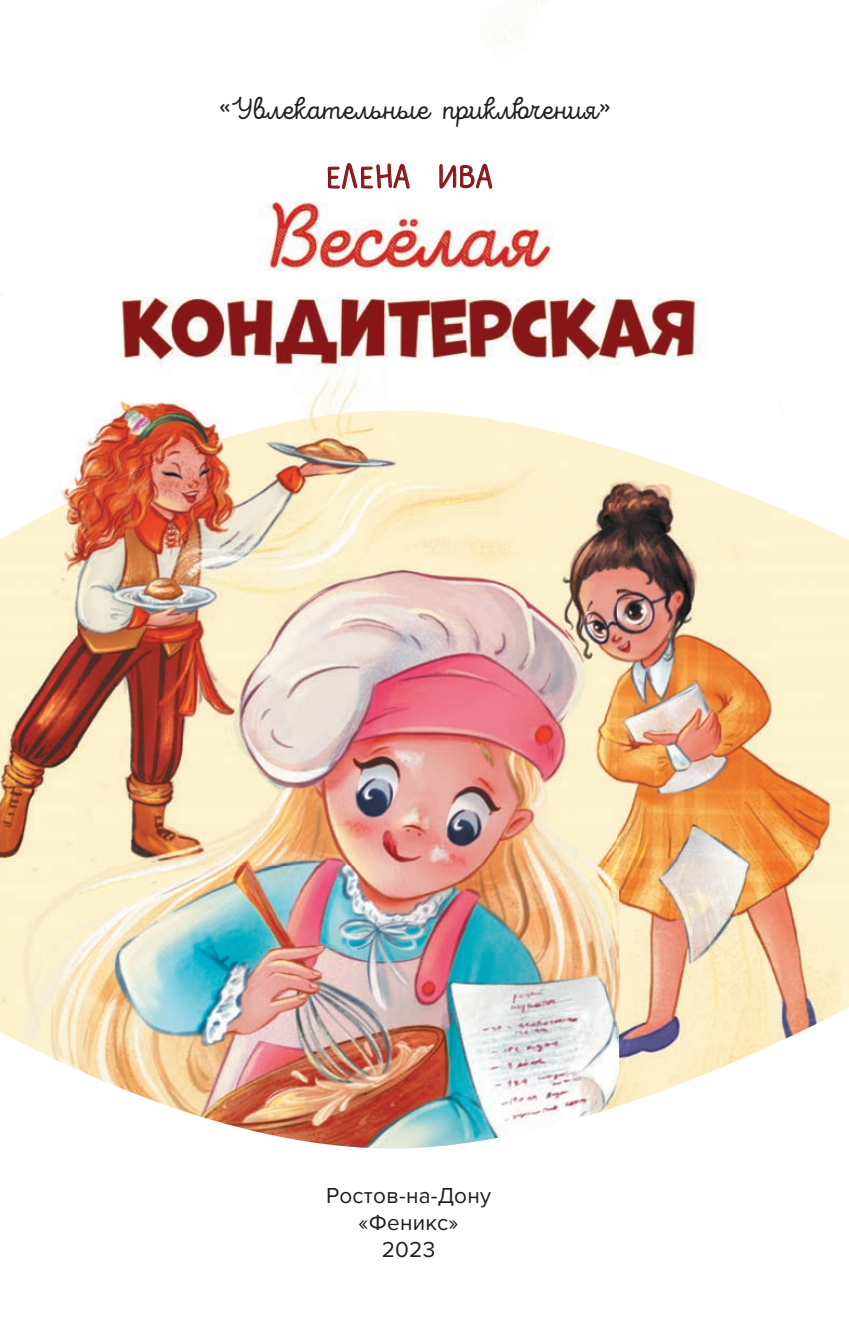
<style>
.page{position:relative;width:849px;height:1340px;background:#fff}
.page>*{position:absolute;margin:0;border:0;box-sizing:border-box;transform-origin:0 0}
.t1{font:45px "Brusnikanormal";color:#88181a}
.t2{font:31.5px "Intro Script R Base";color:#231f20}
.t3{font:22.5px/27px "Proxima Nova";letter-spacing:.01em;color:#231f20;text-align:center}
</style>
<div class="page">
<img style="left:77px;top:463px;width:540px;height:508px">
<img style="left:617px;top:463px;width:154px;height:508px">
<img style="left:0;top:539px;width:77px;height:432px">
<img style="left:771px;top:540px;width:77px;height:431px">
<img style="left:2px;top:476px;width:75px;height:63px">
<img style="left:771px;top:505px;width:77px;height:35px">
<img style="left:76px;top:400px;width:156px;height:98px">
<img style="left:231px;top:394px;width:428px;height:69px">
<img style="left:659px;top:462px;width:112px;height:43px">
<img style="left:0;top:971px;width:848px;height:178px">
<img style="left:120px;top:186px;width:583px;height:208px">
<img style="left:0;top:272px;width:703px;height:24px">
<svg style="left:327px;top:163px;width:83px;height:27px"></svg>
<svg style="left:439px;top:163px;width:53px;height:156px"></svg>
<h2 class="t2" style="left:219px;top:91px;width:393px">«Увлекательные приключения»</h2>
<h1 class="t1" style="left:324px;top:155px;width:169px">ЕЛЕНА ИВА</h1>
<p class="t3" style="left:326px;top:1182px;width:166px">Ростов-на-Дону «Феникс»<br>2023</p>
</div>
